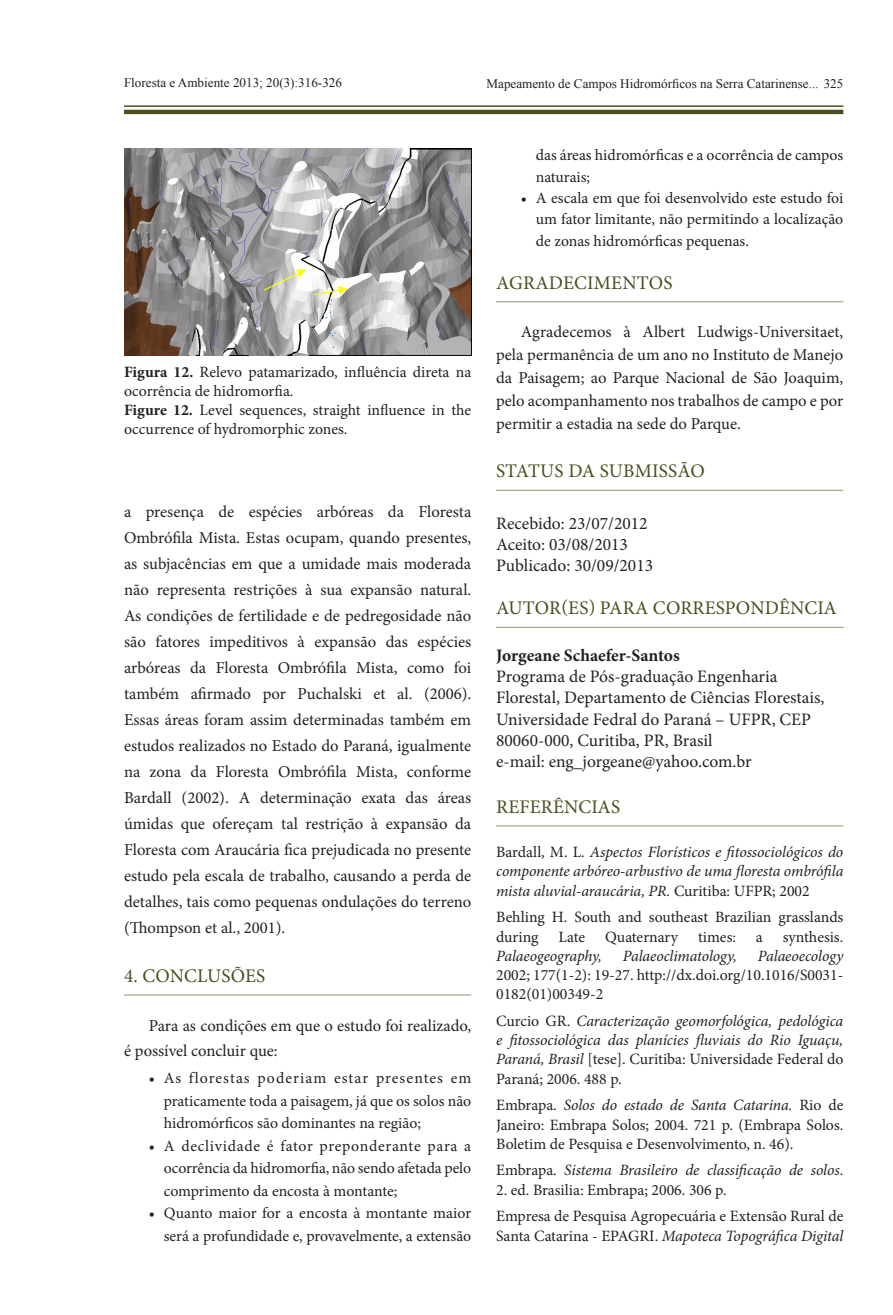
<style>
.page{position:relative;width:893px;height:1315px;background:#fff}
.page>*{position:absolute;margin:0;border:0;box-sizing:border-box;transform-origin:0 0}
.SubSemNumero{font:19.25px "Minion Pro";letter-spacing:.01em;color:#4c4c1d}
.autor_corresp{font:17.5px/21.3px "Minion Pro";color:#231f20}
.data-recebido_aceito{font:17.5px/21.3px "Minion Pro";color:#231f20}
.Corpo{font:16.62px/26.1px "Minion Pro";color:#231f20;text-align:justify}
.Referências{font:15.75px/19.2px "Minion Pro";color:#231f20;text-align:justify}
.Referências-2{font:italic 15.75px/19.2px "Minion Pro";letter-spacing:-.005em;color:#231f20;text-align:justify}
._1__Legenda_figura{font:15.75px/18.9px "Minion Pro";color:#231f20}
.t1{font:13.12px "Times New Roman";color:#231f20}
.s1{font-weight:700}
.s2{font-style:normal}
.s3{font-style:italic}
</style>
<div class="page">
<hr style="left:124px;top:110px;width:719px;height:4px;background:#4c4c1d">
<hr style="left:124px;top:105px;width:719px;height:2px;background:#4c4c1d">
<hr style="left:124px;top:994px;width:347px;height:1px;background:#949071">
<hr style="left:496px;top:301px;width:347px;height:1px;background:#949071">
<hr style="left:496px;top:490px;width:347px;height:1px;background:#949071">
<hr style="left:496px;top:627px;width:347px;height:1px;background:#949071">
<hr style="left:496px;top:825px;width:347px;height:1px;background:#949071">
<img style="left:124px;top:149px;width:347px;height:206px">
<p class="t1" style="left:124px;top:74px;width:219px">Floresta e Ambiente 2013; 20(3):316-326</p>
<p class="t1" style="left:486px;top:75px;width:358px">Mapeamento de Campos Hidromórficos na Serra Catarinense... 325</p>
<p class="_1__Legenda_figura" style="left:124px;top:362px;width:349px"><span class="s1">Figura 12.</span> Relevo patamarizado, influência direta na ocorrência de hidromorfia.</p>
<p class="_1__Legenda_figura" style="left:124px;top:400px;width:349px"><span class="s1">Figure 12.</span> Level sequences, straight influence in the occurrence of hydromorphic zones.</p>
<p class="Corpo" style="left:124px;top:498px;width:349px">a presença de espécies arbóreas da Floresta Ombrófila Mista. Estas ocupam, quando presentes, as subjacências em que a umidade mais moderada não representa restrições à sua expansão natural.<br>As condições de fertilidade e de pedregosidade não são fatores impeditivos à expansão das espécies arbóreas da Floresta Ombrófila Mista, como foi também afirmado por Puchalski et al. (2006).<br>Essas áreas foram assim determinadas também em estudos realizados no Estado do Paraná, igualmente na zona da Floresta Ombrófila Mista, conforme Bardall (2002). A determinação exata das áreas úmidas que ofereçam tal restrição à expansão da Floresta com Araucária fica prejudicada no presente estudo pela escala de trabalho, causando a perda de detalhes, tais como pequenas ondulações do terreno (Thompson et al., 2001).</p>
<p class="SubSemNumero" style="left:124px;top:963px;width:143px">4. CONCLUSÕES</p>
<p class="Corpo" style="left:124px;top:1014px;width:349px;line-height:24.3px;text-indent:25px">Para as condições em que o estudo foi realizado, é possível concluir que:</p>
<p class="Referências" style="left:164px;top:1066px;width:309px;line-height:22.6px;text-indent:-15px">• As florestas poderiam estar presentes em praticamente toda a paisagem, já que os solos não hidromórficos são dominantes na região;</p>
<p class="Referências" style="left:164px;top:1134px;width:309px;line-height:22.6px;text-indent:-15px">• A declividade é fator preponderante para a ocorrência da hidromorfia, não sendo afetada pelo comprimento da encosta à montante;</p>
<p class="Referências" style="left:149px;top:1201px;width:324px;line-height:22.6px;text-align:right">• Quanto maior for a encosta à montante maior será a profundidade e, provavelmente, a extensão</p>
<p class="Referências" style="left:536px;top:145px;width:309px;line-height:21.3px">das áreas hidromórficas e a ocorrência de campos naturais;</p>
<p class="Referências" style="left:536px;top:187px;width:309px;line-height:21.3px;text-indent:-15px">• A escala em que foi desenvolvido este estudo foi um fator limitante, não permitindo a localização de zonas hidromórficas pequenas.</p>
<p class="SubSemNumero" style="left:496px;top:270px;width:178px">AGRADECIMENTOS</p>
<p class="Corpo" style="left:496px;top:320px;width:349px;line-height:23.1px;text-indent:25px">Agradecemos à Albert Ludwigs-Universitaet, pela permanência de um ano no Instituto de Manejo da Paisagem; ao Parque Nacional de São Joaquim, pelo acompanhamento nos trabalhos de campo e por permitir a estadia na sede do Parque.</p>
<p class="SubSemNumero" style="left:496px;top:458px;width:210px">STATUS DA SUBMISSÃO</p>
<p class="data-recebido_aceito" style="left:496px;top:512px;width:159px">Recebido: 23/07/2012<br>Aceito: 03/08/2013<br>Publicado: 30/09/2013</p>
<p class="SubSemNumero" style="left:496px;top:595px;width:342px">AUTOR(ES) PARA CORRESPONDÊNCIA</p>
<p class="autor_corresp" style="left:496px;top:644px;width:330px"><span class="s1">Jorgeane Schaefer-Santos<br></span>Programa de Pós-graduação Engenharia Florestal, Departamento de Ciências Florestais, Universidade Fedral do Paraná – UFPR, CEP 80060-000, Curitiba, PR, Brasil<br>e-mail: eng_jorgeane@yahoo.com.br</p>
<p class="SubSemNumero" style="left:496px;top:794px;width:126px">REFERÊNCIAS</p>
<p class="Referências-2" style="left:496px;top:842px;width:349px"><span class="s2">Bardall, M. L.</span> Aspectos Florísticos e fitossociológicos do componente arbóreo-arbustivo de uma floresta ombrófila mista aluvial-araucária, PR. <span class="s2">Curitiba: UFPR; 2002</span></p>
<p class="Referências" style="left:496px;top:907px;width:349px">Behling H. South and southeast Brazilian grasslands during</p>
<p class="Referências" style="left:558px;top:927px;width:28px">Late</p>
<p class="Referências" style="left:605px;top:927px;width:75px">Quaternary</p>
<p class="Referências" style="left:698px;top:927px;width:40px">times:</p>
<p class="Referências" style="left:756px;top:927px;width:8px">a</p>
<p class="Referências" style="left:783px;top:927px;width:62px">synthesis.</p>
<p class="Referências-2" style="left:496px;top:946px;width:107px">Palaeogeography,</p>
<p class="Referências-2" style="left:623px;top:946px;width:116px">Palaeoclimatology,</p>
<p class="Referências" style="left:496px;top:946px;width:349px;text-indent:262px"><span class="s3">Palaeoecology </span>2002; 177(1-2): 19-27. http://dx.doi.org/10.1016/S0031- 0182(01)00349-2</p>
<p class="Referências-2" style="left:496px;top:1011px;width:349px"><span class="s2">Curcio GR.</span> Caracterização geomorfológica, pedológica e fitossociológica das planícies fluviais do Rio Iguaçu, Paraná, Brasil <span class="s2">[tese]. Curitiba: Universidade Federal do Paraná; 2006. 488 p.</span></p>
<p class="Referências" style="left:496px;top:1095px;width:349px">Embrapa. <span class="s3">Solos do estado de Santa Catarina.</span> Rio de Janeiro: Embrapa Solos; 2004. 721 p. (Embrapa Solos.<br>Boletim de Pesquisa e Desenvolvimento, n. 46).</p>
<p class="Referências-2" style="left:496px;top:1160px;width:349px"><span class="s2">Embrapa.</span> Sistema Brasileiro de classificação de solos<span class="s2">.</span></p>
<p class="Referências" style="left:496px;top:1180px;width:232px">2. ed. Brasilia: Embrapa; 2006. 306 p.</p>
<p class="Referências" style="left:496px;top:1206px;width:349px">Empresa de Pesquisa Agropecuária e Extensão Rural de<br>Santa Catarina - EPAGRI. <span class="s3">Mapoteca Topográfica Digital</span></p>
</div>
